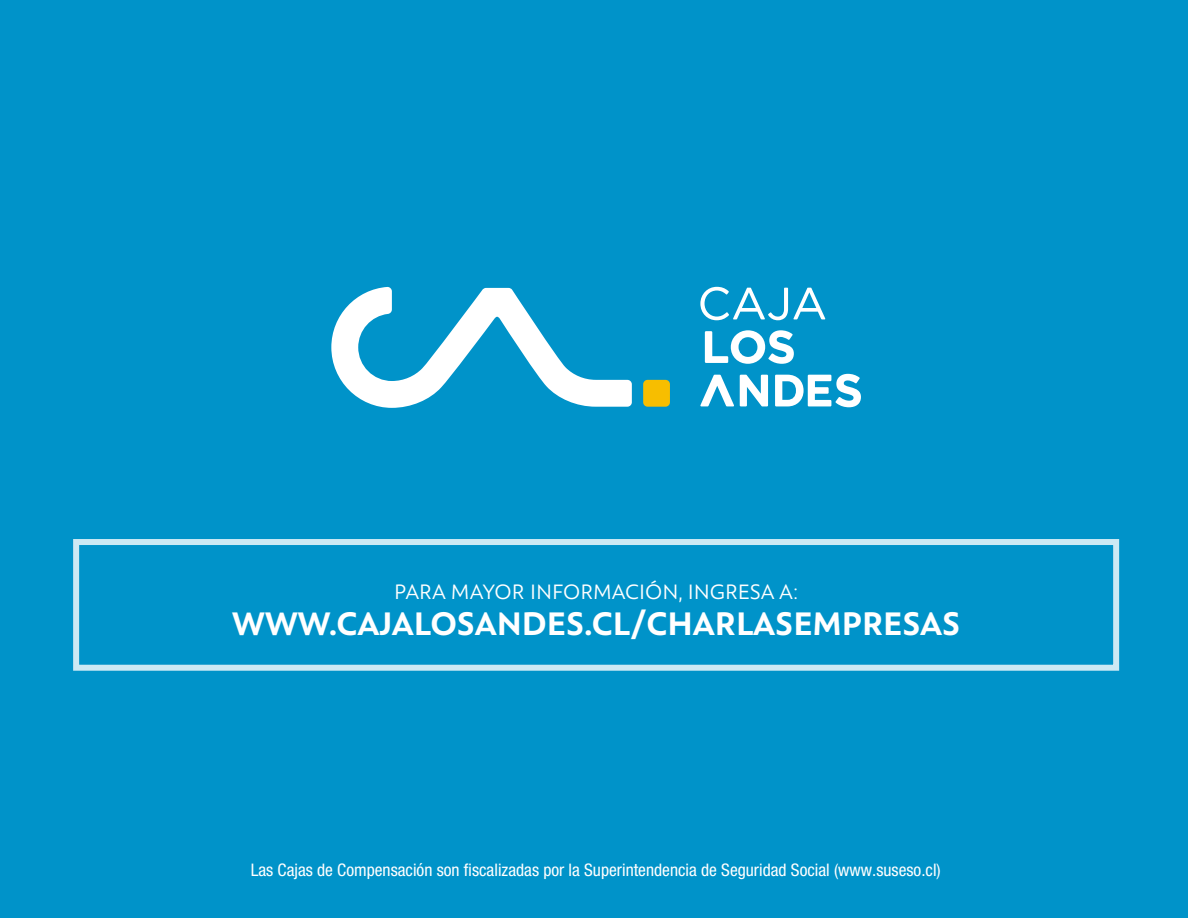
<style>
.page{position:relative;width:1188px;height:918px;background:#0093c9}
.page>*{position:absolute;margin:0;border:0;box-sizing:border-box;transform-origin:0 0}
.t1{font:700 37.5px "Rawson Pro";color:#fff}
.t2{font:24px "Rawson Pro";color:#fff}
.t3{font:condensed 17.4px "Helvetica Neue LT Std";color:#fff}
</style>
<div class="page">
<svg style="left:700px;top:287px;width:125px;height:33px"></svg>
<svg style="left:700px;top:375px;width:34px;height:31px"></svg>
<svg style="left:740px;top:375px;width:28px;height:31px"></svg>
<svg style="left:775px;top:374px;width:86px;height:33px"></svg>
<svg style="left:705px;top:330px;width:89px;height:34px"></svg>
<svg style="left:643px;top:380px;width:27px;height:27px"></svg>
<svg style="left:331px;top:287px;width:301px;height:121px"></svg>
<div style="left:73px;top:539px;width:1046px;height:132px;border:6px solid #fff"></div>
<h2 class="t2" style="left:394px;top:579px;width:405px">PARA MAYOR INFORMACIÓN, INGRESA A:</h2>
<h1 class="t1" style="left:232px;top:602px;width:730px">WWW.CAJALOSANDES.CL/CHARLASEMPRESAS</h1>
<p class="t3" style="left:251px;top:860px;width:692px">Las Cajas de Compensación son fiscalizadas por la Superintendencia de Seguridad Social (www.suseso.cl)</p>
</div>
